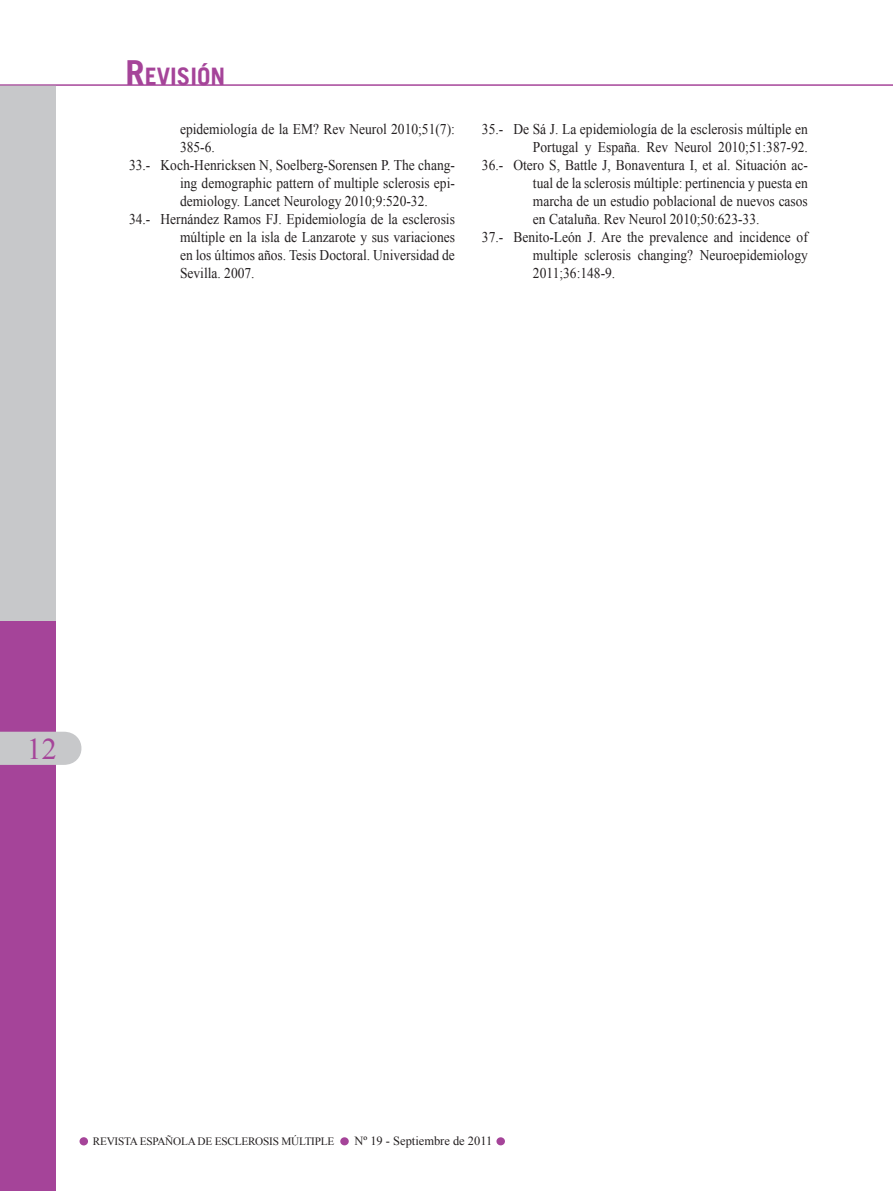
<style>
.page{position:relative;width:893px;height:1191px;background:#fff}
.page>*{position:absolute;margin:0;border:0;box-sizing:border-box;transform-origin:0 0}
.t1{font:30px "Times New Roman";color:#a54499}
.t2{font:700 24.15px "Trade Gothic";color:#a54499}
.t3{font:14.85px "Times New Roman";color:#231f20;scale:.91 1}
.t4{font:12.45px "Times New Roman";color:#231f20}
.t5{font:11.25px "Times New Roman";letter-spacing:-.02em;color:#231f20}
.s1{font-size:34.5px}
</style>
<div class="page">
<div style="left:0;top:85px;width:56px;height:536px;background:#c7c8ca"></div>
<div style="left:0;top:621px;width:56px;height:570px;background:#a54499"></div>
<svg style="left:0;top:731px;width:82px;height:34px;background:#c9c8cc"></svg>
<div style="left:80px;top:1137px;width:8px;height:8px;background:#a54499;border-radius:50%"></div>
<div style="left:340px;top:1137px;width:9px;height:8px;background:#a54499;border-radius:50%"></div>
<div style="left:496px;top:1137px;width:9px;height:8px;background:#a54499;border-radius:50%"></div>
<hr style="left:0;top:85px;width:893px;height:1px;background:#a54499">
<h2 class="t2" style="left:126px;top:61px;width:101px"><span class="s1">R</span>EVISIÓN</h2>
<p class="t3" style="left:180px;top:119px;width:304px">epidemiología de la EM? Rev Neurol 2010;51(7):</p>
<p class="t3" style="left:180px;top:137px;width:40px">385-6.</p>
<p class="t3" style="left:129px;top:155px;width:360px">33.- Koch-Henricksen N, Soelberg-Sorensen P. The chang-</p>
<p class="t3" style="left:180px;top:173px;width:304px">ing demographic pattern of multiple sclerosis epi-</p>
<p class="t3" style="left:180px;top:191px;width:274px">demiology. Lancet Neurology 2010;9:520-32.</p>
<p class="t3" style="left:129px;top:209px;width:360px">34.- Hernández Ramos FJ. Epidemiología de la esclerosis</p>
<p class="t3" style="left:180px;top:227px;width:304px">múltiple en la isla de Lanzarote y sus variaciones</p>
<p class="t3" style="left:180px;top:245px;width:304px">en los últimos años. Tesis Doctoral. Universidad de</p>
<p class="t3" style="left:180px;top:263px;width:84px">Sevilla. 2007.</p>
<p class="t3" style="left:482px;top:119px;width:360px">35.- De Sá J. La epidemiología de la esclerosis múltiple en</p>
<p class="t3" style="left:533px;top:137px;width:304px">Portugal y España. Rev Neurol 2010;51:387-92.</p>
<p class="t3" style="left:482px;top:155px;width:360px">36.- Otero S, Battle J, Bonaventura I, et al. Situación ac-</p>
<p class="t3" style="left:533px;top:173px;width:304px">tual de la sclerosis múltiple: pertinencia y puesta en</p>
<p class="t3" style="left:533px;top:191px;width:304px">marcha de un estudio poblacional de nuevos casos</p>
<p class="t3" style="left:533px;top:209px;width:250px">en Cataluña. Rev Neurol 2010;50:623-33.</p>
<p class="t3" style="left:482px;top:227px;width:360px">37.- Benito-León J. Are the prevalence and incidence of</p>
<p class="t3" style="left:533px;top:245px;width:304px">multiple sclerosis changing? Neuroepidemiology</p>
<p class="t3" style="left:533px;top:263px;width:92px">2011;36:148-9.</p>
<h1 class="t1" style="left:27px;top:728px;width:31px">12</h1>
<p class="t5" style="left:93px;top:1133px;width:243px">REVISTA ESPAÑOLA DE ESCLEROSIS MÚLTIPLE</p>
<p class="t4" style="left:354px;top:1132px;width:139px">Nº 19 - Septiembre de 2011</p>
</div>
